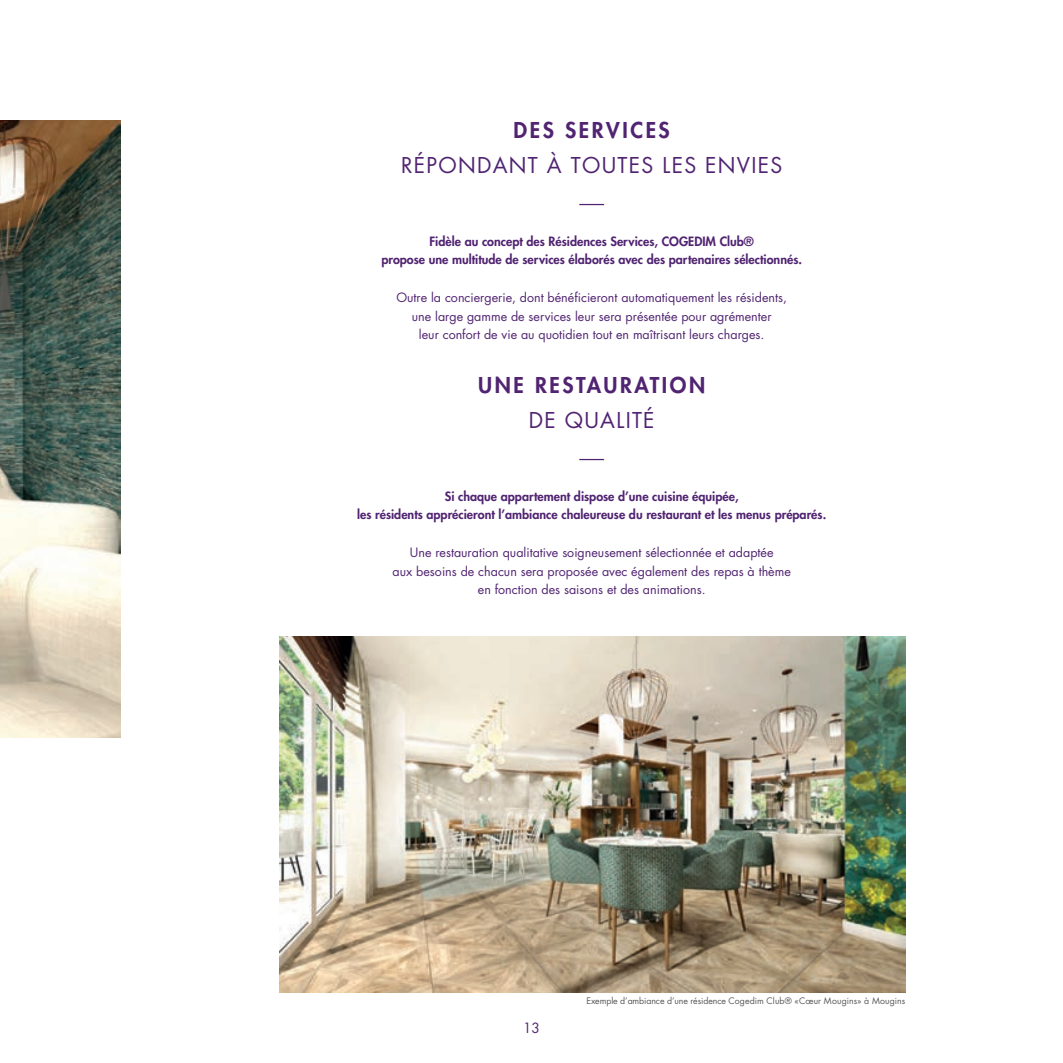
<style>
.page{position:relative;width:1063px;height:1063px;background:#fff}
.page>*{position:absolute;margin:0;border:0;box-sizing:border-box;transform-origin:0 0}
.t1{font:21.25px "Futura Std";letter-spacing:.06em;color:#512472}
.t2{font:800 21.25px "Futura Std";letter-spacing:.12em;color:#512472}
.t3{font:13.75px "Futura Std";color:#512472}
.t4{font:12.5px "Futura Std";color:#512472}
.t5{font:800 12.5px "Futura Std";color:#512472}
.t6{font:8.75px "Futura Std";color:#57585a}
</style>
<div class="page">
<img style="left:0;top:120px;width:120px;height:617px">
<img style="left:280px;top:636px;width:625px;height:356px">
<svg style="left:579px;top:204px;width:25px;height:1px"></svg>
<svg style="left:579px;top:459px;width:25px;height:1px"></svg>
<p class="t2" style="left:514px;top:117px;width:158px">DES SERVICES</p>
<p class="t1" style="left:401px;top:152px;width:383px">RÉPONDANT À TOUTES LES ENVIES</p>
<p class="t5" style="left:430px;top:233px;width:326px">Fidèle au concept des Résidences Services, COGEDIM Club®</p>
<p class="t5" style="left:381px;top:252px;width:422px">propose une multitude de services élaborés avec des partenaires sélectionnés.</p>
<p class="t4" style="left:396px;top:289px;width:392px">Outre la conciergerie, dont bénéficieront automatiquement les résidents,</p>
<p class="t4" style="left:412px;top:308px;width:361px">une large gamme de services leur sera présentée pour agrémenter</p>
<p class="t4" style="left:419px;top:327px;width:347px">leur confort de vie au quotidien tout en maîtrisant leurs charges.</p>
<p class="t2" style="left:478px;top:372px;width:228px">UNE RESTAURATION</p>
<p class="t1" style="left:529px;top:407px;width:127px">DE QUALITÉ</p>
<p class="t5" style="left:445px;top:488px;width:295px">Si chaque appartement dispose d’une cuisine équipée,</p>
<p class="t5" style="left:357px;top:507px;width:471px">les résidents apprécieront l’ambiance chaleureuse du restaurant et les menus préparés.</p>
<p class="t4" style="left:410px;top:544px;width:365px">Une restauration qualitative soigneusement sélectionnée et adaptée</p>
<p class="t4" style="left:393px;top:563px;width:400px">aux besoins de chacun sera proposée avec également des repas à thème</p>
<p class="t4" style="left:478px;top:582px;width:229px">en fonction des saisons et des animations.</p>
<p class="t3" style="left:523px;top:1019px;width:18px">13</p>
<p class="t6" style="left:586px;top:996px;width:320px">Exemple d’ambiance d’une résidence Cogedim Club® «Cœur Mougins» à Mougins</p>
</div>
